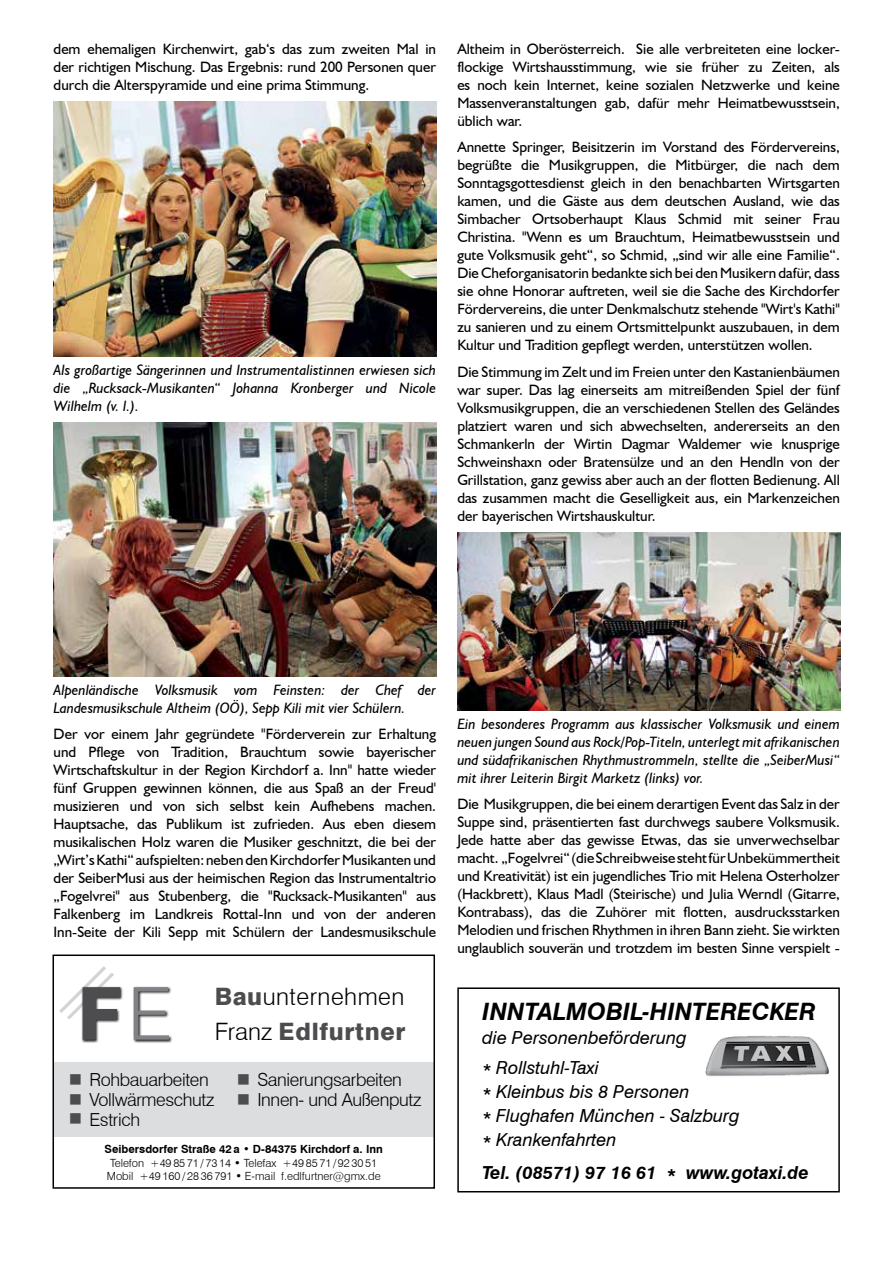
<style>
.page{position:relative;width:893px;height:1263px;background:#fff}
.page>*{position:absolute;margin:0;border:0;box-sizing:border-box;transform-origin:0 0}
.t1{font:800 73.05px "Swiss 721 BT";color:#4d4d4f}
.t2{font:300 24px/34.5px "Swiss 721 BT";letter-spacing:.02em;color:#000}
.t3{font:italic 700 24px "Swiss 721 BT";color:#000}
.t4{font:italic 18px/24px "Swiss 721 BT";color:#000}
.t5{font:300 18px "Swiss 721 BT";letter-spacing:-.02em;color:#000}
.t6{font:italic 700 18px "Swiss 721 BT";color:#000}
.t7{font:15px/18px "Humanist 521 BT";color:#000;text-align:justify}
.t8{font:italic 15px/18px "Humanist 521 BT";color:#000;text-align:justify}
.t9{font:300 11.25px/13.5px "Swiss 721 BT";color:#000;text-align:center}
.t10{font:700 11.25px "Swiss 721 BT";color:#000}
.s1{font-weight:300;color:#808285}
.s2{color:#4d4d4f}
.s3{font-weight:800;color:#4d4d4f}
</style>
<div class="page">
<img style="left:54px;top:101px;width:382px;height:256px">
<img style="left:54px;top:422px;width:382px;height:255px">
<img style="left:457px;top:532px;width:383px;height:179px">
<img style="left:705px;top:1036px;width:124px;height:40px">
<div style="left:457px;top:987px;width:383px;height:205px;border:2px solid #000"></div>
<div style="left:53px;top:1062px;width:381px;height:75px;background:#dcddde"></div>
<div style="left:53px;top:954px;width:382px;height:235px;border:2px solid #000"></div>
<svg style="left:59px;top:966px;width:55px;height:54px"></svg>
<div style="left:81px;top:986px;width:92px;height:57px;background:#000;opacity:.9"></div>
<p class="t7" style="left:54px;top:40px;width:384px">dem ehemaligen Kirchenwirt, gab‘s das zum zweiten Mal in der richtigen Mischung. Das Ergebnis: rund 200 Personen quer durch die Alterspyramide und eine prima Stimmung.</p>
<p class="t8" style="left:54px;top:360px;width:384px">Als großartige Sängerinnen und Instrumentalistinnen erwiesen sich die „Rucksack-Musikanten“ Johanna Kronberger und Nicole Wilhelm (v. l.).</p>
<p class="t7" style="left:457px;top:40px;width:384px">Altheim in Oberösterreich. Sie alle verbreiteten eine locker&shy;flockige Wirtshausstimmung, wie sie früher zu Zeiten, als es noch kein Internet, keine sozialen Netzwerke und keine Massenveranstaltungen gab, dafür mehr Heimatbewusstsein, üblich war.</p>
<p class="t7" style="left:457px;top:138px;width:384px">Annette Springer, Beisitzerin im Vorstand des Fördervereins, begrüßte die Musikgruppen, die Mitbürger, die nach dem Sonntagsgottesdienst gleich in den benachbarten Wirtsgarten kamen, und die Gäste aus dem deutschen Ausland, wie das Simbacher Ortsoberhaupt Klaus Schmid mit seiner Frau Christina. "Wenn es um Brauchtum, Heimatbewusstsein und gute Volksmusik geht“, so Schmid, „sind wir alle eine Familie“.<br>Die Cheforganisatorin bedankte sich bei den Musikern dafür, dass sie ohne Honorar auftreten, weil sie die Sache des Kirchdorfer Fördervereins, die unter Denkmalschutz stehende "Wirt's Kathi" zu sanieren und zu einem Ortsmittelpunkt auszubauen, in dem Kultur und Tradition gepflegt werden, unterstützen wollen.</p>
<p class="t7" style="left:457px;top:363px;width:384px">Die Stimmung im Zelt und im Freien unter den Kastanienbäumen war super. Das lag einerseits am mitreißenden Spiel der fünf Volksmusikgruppen, die an verschiedenen Stellen des Geländes platziert waren und sich abwechselten, andererseits an den Schmankerln der Wirtin Dagmar Waldemer wie knusprige Schweinshaxn oder Bratensülze und an den Hendln von der Grillstation, ganz gewiss aber auch an der flotten Bedienung. All das zusammen macht die Geselligkeit aus, ein Markenzeichen der bayerischen Wirtshauskultur.</p>
<p class="t8" style="left:54px;top:680px;width:384px">Alpenländische Volksmusik vom Feinsten: der Chef der<br>Landesmusikschule Altheim (OÖ), Sepp Kili mit vier Schülern.</p>
<p class="t7" style="left:54px;top:725px;width:384px">Der vor einem Jahr gegründete "Förderverein zur Erhaltung und Pflege von Tradition, Brauchtum sowie bayerischer Wirtschaftskultur in der Region Kirchdorf a. Inn" hatte wieder fünf Gruppen gewinnen können, die aus Spaß an der Freud' musizieren und von sich selbst kein Aufhebens machen.<br>Hauptsache, das Publikum ist zufrieden. Aus eben diesem musikalischen Holz waren die Musiker geschnitzt, die bei der „Wirt’s Kathi“ aufspielten: neben den Kirchdorfer Musikanten und der SeiberMusi aus der heimischen Region das Instrumentaltrio „Fogelvrei" aus Stubenberg, die "Rucksack-Musikanten" aus Falkenberg im Landkreis Rottal-Inn und von der anderen Inn-Seite der Kili Sepp mit Schülern der Landesmusikschule</p>
<h1 class="t1" style="left:77px;top:969px;width:96px">F<span class="s1">E</span></h1>
<p class="t5" style="left:69px;top:1069px;width:141px"><span class="s2">■</span> Rohbauarbeiten</p>
<p class="t5" style="left:237px;top:1069px;width:166px"><span class="s2">■</span> Sanierungsarbeiten</p>
<p class="t5" style="left:69px;top:1089px;width:147px"><span class="s2">■</span> Vollwärmeschutz</p>
<p class="t5" style="left:237px;top:1089px;width:186px"><span class="s2">■</span> Innen- und Außenputz</p>
<p class="t5" style="left:69px;top:1108px;width:73px"><span class="s2">■</span> Estrich</p>
<h2 class="t2" style="left:215px;top:979px;width:192px"><span class="s3">Bau</span>unternehmen<br>Franz <span class="s3">Edlfurtner</span></h2>
<p class="t10" style="left:105px;top:1142px;width:280px">Seibersdorfer Straße 42 a • D-84375 Kirchdorf a. Inn</p>
<p class="t9" style="left:107px;top:1156px;width:275px">Telefon +49 85 71/ 73 14 • Telefax +49 85 71/ 92 30 51<br>Mobil +49 160/ 28 36 791 • E-mail f.edlfurtner@gmx.de</p>
<p class="t8" style="left:457px;top:714px;width:384px">Ein besonderes Programm aus klassischer Volksmusik und einem neuen jungen Sound aus Rock/Pop-Titeln, unterlegt mit afrikanischen und südafrikanischen Rhythmustrommeln, stellte die „SeiberMusi“ mit ihrer Leiterin Birgit Marketz (links) vor.</p>
<p class="t7" style="left:457px;top:795px;width:384px">Die Musikgruppen, die bei einem derartigen Event das Salz in der Suppe sind, präsentierten fast durchwegs saubere Volksmusik.<br>Jede hatte aber das gewisse Etwas, das sie unverwechselbar macht. „Fogelvrei“ (die Schreibweise steht für Unbekümmertheit und Kreativität) ist ein jugendliches Trio mit Helena Osterholzer (Hackbrett), Klaus Madl (Steirische) und Julia Werndl (Gitarre, Kontrabass), das die Zuhörer mit flotten, ausdrucksstarken Melodien und frischen Rhythmen in ihren Bann zieht. Sie wirkten unglaublich souverän und trotzdem im besten Sinne verspielt -</p>
<h2 class="t3" style="left:482px;top:997px;width:335px">INNTALMOBIL-HINTERECKER</h2>
<p class="t4" style="left:482px;top:1023px;width:206px;line-height:30px">die Personenbeförderung * Rollstuhl-Taxi</p>
<p class="t4" style="left:482px;top:1080px;width:259px">* Kleinbus bis 8 Personen<br>* Flughafen München - Salzburg * Krankenfahrten</p>
<p class="t6" style="left:482px;top:1162px;width:328px">Tel. (08571) 97 16 61 * www.gotaxi.de</p>
</div>
